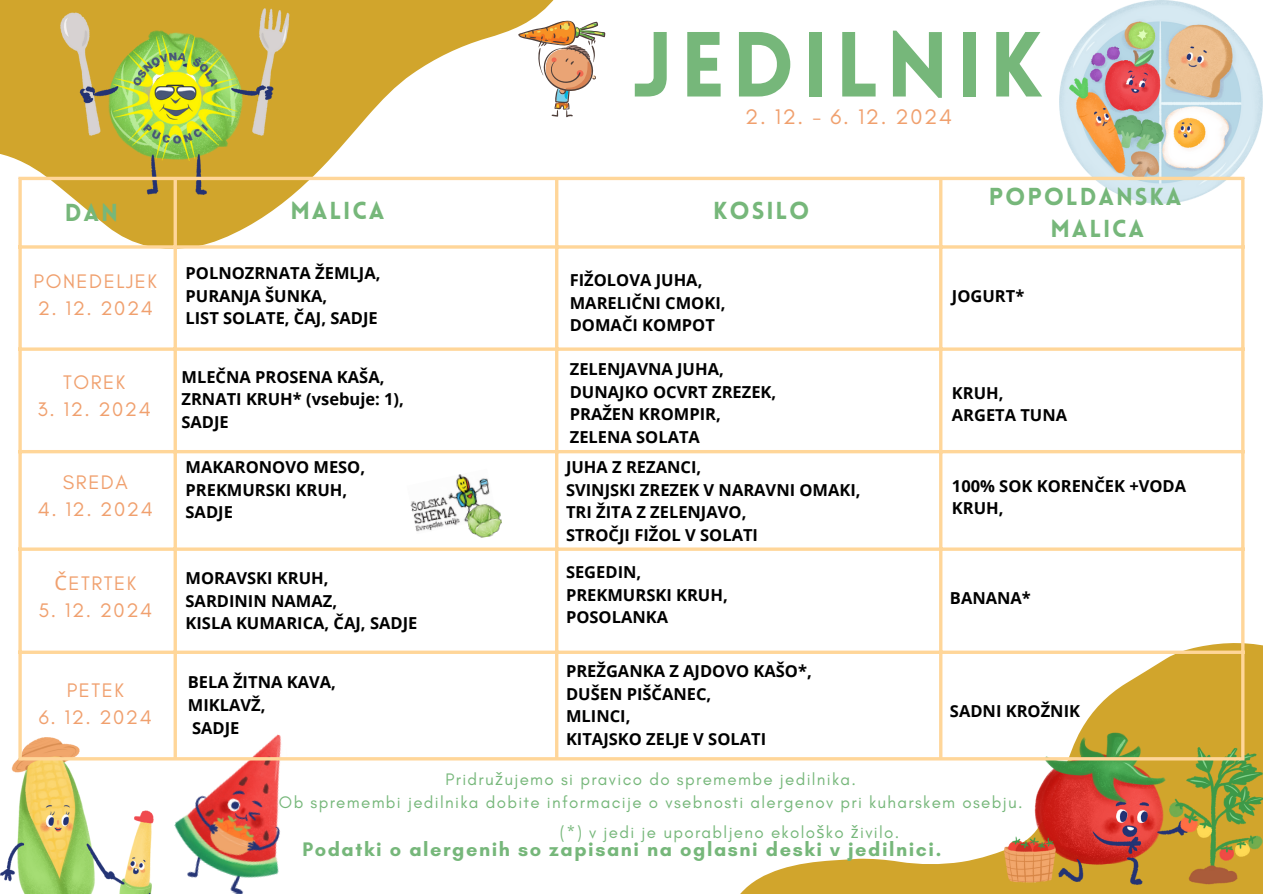
<style>
.page{position:relative;width:1263px;height:894px;background:#fff}
.page>*{position:absolute;margin:0;border:0;box-sizing:border-box;transform-origin:0 0}
.t1{font:900 90.15px "Lovelo";letter-spacing:.07em;color:#76b77a}
.t2{font:900 24px/32.7px "Lovelo";letter-spacing:.08em;color:#76b77a}
.t3{font:21.45px "Glacial Indifference";letter-spacing:.08em;color:#f0a06e}
.t4{font:19.95px "Glacial Indifference";letter-spacing:.08em;color:#f0a06e}
.t5{font:700 19.95px "Glacial Indifference";letter-spacing:.08em;color:#76b77a}
.t6{font:16.95px "Glacial Indifference";letter-spacing:.08em;color:#76b77a}
.t7{font:700 16.5px/22.5px "Open Sans";color:#000}
.s1{font-family:"Noto Sans"}
</style>
<div class="page">
<svg style="left:0;top:0;width:581px;height:252px"></svg>
<img style="left:1059px;top:0;width:204px;height:204px">
<img style="left:0;top:737px;width:160px;height:156px">
<svg style="left:709px;top:641px;width:554px;height:252px"></svg>
<img style="left:1004px;top:729px;width:259px;height:155px">
<img style="left:60px;top:9px;width:231px;height:185px">
<img style="left:160px;top:712px;width:175px;height:181px">
<svg style="left:18px;top:180px;width:4px;height:577px;background:#fedba8"></svg>
<hr style="left:174px;top:180px;width:3px;height:577px;background:#ffd699">
<hr style="left:555px;top:180px;width:3px;height:577px;background:#ffd699">
<hr style="left:939px;top:180px;width:3px;height:577px;background:#ffd699">
<hr style="left:1241px;top:180px;width:3px;height:577px;background:#ffd699">
<hr style="left:18px;top:177px;width:1226px;height:3px;background:#ffd699">
<hr style="left:18px;top:245px;width:1226px;height:3px;background:#ffd699">
<svg style="left:18px;top:347px;width:1223px;height:4px;background:#ffdba8"></svg>
<hr style="left:18px;top:450px;width:1226px;height:3px;background:#ffd699">
<hr style="left:18px;top:547px;width:1226px;height:3px;background:#ffd699">
<hr style="left:18px;top:650px;width:1226px;height:3px;background:#ffd699">
<hr style="left:18px;top:757px;width:1226px;height:3px;background:#ffd699">
<svg style="left:518px;top:21px;width:87px;height:96px"></svg>
<img style="left:113px;top:36px;width:125px;height:124px">
<img style="left:410px;top:474px;width:80px;height:58px">
<img style="left:465px;top:501px;width:37px;height:37px">
<p class="t2" style="left:65px;top:198px;width:55px">DAN</p>
<p class="t4" style="left:34px;top:269px;width:125px">PONEDELJEK</p>
<p class="t4" style="left:38px;top:296px;width:117px">2. 12. 2024</p>
<h5 class="t4" style="left:63px;top:369px;width:64px">TOREK</h5>
<h5 class="t4" style="left:38px;top:396px;width:115px">3. 12. 2024</h5>
<h2 class="t4" style="left:63px;top:470px;width:66px">SREDA</h2>
<h2 class="t4" style="left:38px;top:497px;width:116px">4. 12. 2024</h2>
<h2 class="t4" style="left:54px;top:571px;width:83px"><span class="s1">Č</span>ETRTEK</h2>
<h2 class="t4" style="left:38px;top:598px;width:115px">5. 12. 2024</h2>
<h2 class="t4" style="left:67px;top:678px;width:59px">PETEK</h2>
<h2 class="t4" style="left:39px;top:705px;width:115px">6. 12. 2024</h2>
<p class="t1" style="left:632px;top:29px;width:413px">JEDILNIK</p>
<h6 class="t3" style="left:745px;top:104px;width:208px">2. 12. - 6. 12. 2024</h6>
<p class="t2" style="left:290px;top:196px;width:95px">MALICA</p>
<p class="t2" style="left:713px;top:196px;width:98px">KOSILO</p>
<h1 class="t2" style="left:1050px;top:182px;width:132px;text-indent:-62px">POPOLDANSKA<br>MALICA</h1>
<h3 class="t7" style="left:186px;top:261px;width:197px">POLNOZRNATA ŽEMLJA,<br>PURANJA ŠUNKA,<br>LIST SOLATE, ČAJ, SADJE</h3>
<p class="t7" style="left:181px;top:365px;width:204px">MLEČNA PROSENA KAŠA,</p>
<p class="t7" style="left:181px;top:387px;width:224px">ZRNATI KRUH* (vsebuje: 1),</p>
<p class="t7" style="left:181px;top:410px;width:49px">SADJE</p>
<h6 class="t7" style="left:186px;top:455px;width:181px">MAKARONOVO MESO,<br>PREKMURSKI KRUH,<br>SADJE</h6>
<p class="t7" style="left:186px;top:566px;width:233px">MORAVSKI KRUH,<br>SARDININ NAMAZ,<br>KISLA KUMARICA, ČAJ, SADJE</p>
<p class="t7" style="left:188px;top:670px;width:150px">BELA ŽITNA KAVA,<br>MIKLAVŽ,<br>SADJE</p>
<h6 class="t7" style="left:570px;top:268px;width:157px">FIŽOLOVA JUHA,<br>MARELIČNI CMOKI,<br>DOMAČI KOMPOT</h6>
<h6 class="t7" style="left:570px;top:357px;width:208px">ZELENJAVNA JUHA,<br>DUNAJKO OCVRT ZREZEK,<br>PRAŽEN KROMPIR,<br>ZELENA SOLATA</h6>
<h6 class="t7" style="left:566px;top:455px;width:296px">JUHA Z REZANCI,<br>SVINJSKI ZREZEK V NARAVNI OMAKI,<br>TRI ŽITA Z ZELENJAVO,<br>STROČJI FIŽOL V SOLATI</h6>
<h6 class="t7" style="left:566px;top:560px;width:163px">SEGEDIN,<br>PREKMURSKI KRUH,<br>POSOLANKA</h6>
<h3 class="t7" style="left:566px;top:659px;width:247px">PREŽGANKA Z AJDOVO KAŠO*,<br>DUŠEN PIŠČANEC,<br>MLINCI,<br>KITAJSKO ZELJE V SOLATI</h3>
<h6 class="t7" style="left:952px;top:284px;width:74px">JOGURT*</h6>
<h6 class="t7" style="left:952px;top:381px;width:117px">KRUH,<br>ARGETA TUNA</h6>
<h6 class="t7" style="left:952px;top:474px;width:236px">100% SOK KORENČEK +VODA<br>KRUH,</h6>
<h3 class="t7" style="left:950px;top:586px;width:82px">BANANA*</h3>
<h6 class="t7" style="left:950px;top:699px;width:132px">SADNI KROŽNIK</h6>
<h2 class="t6" style="left:445px;top:768px;width:412px">Pridru<span class="s1">ž</span>ujemo si pravico do spremembe jedilnika.</h2>
<h3 class="t6" style="left:279px;top:792px;width:745px">Ob spremembi jedilnika dobite informacije o vsebnosti alergenov pri kuharskem osebju.</h3>
<h6 class="t6" style="left:560px;top:821px;width:341px">(*) v jedi je uporabljeno ekolo<span class="s1">š</span>ko <span class="s1">ž</span>ivilo.</h6>
<h3 class="t5" style="left:302px;top:837px;width:640px">Podatki o alergenih so zapisani na oglasni deski v jedilnici.</h3>
</div>
